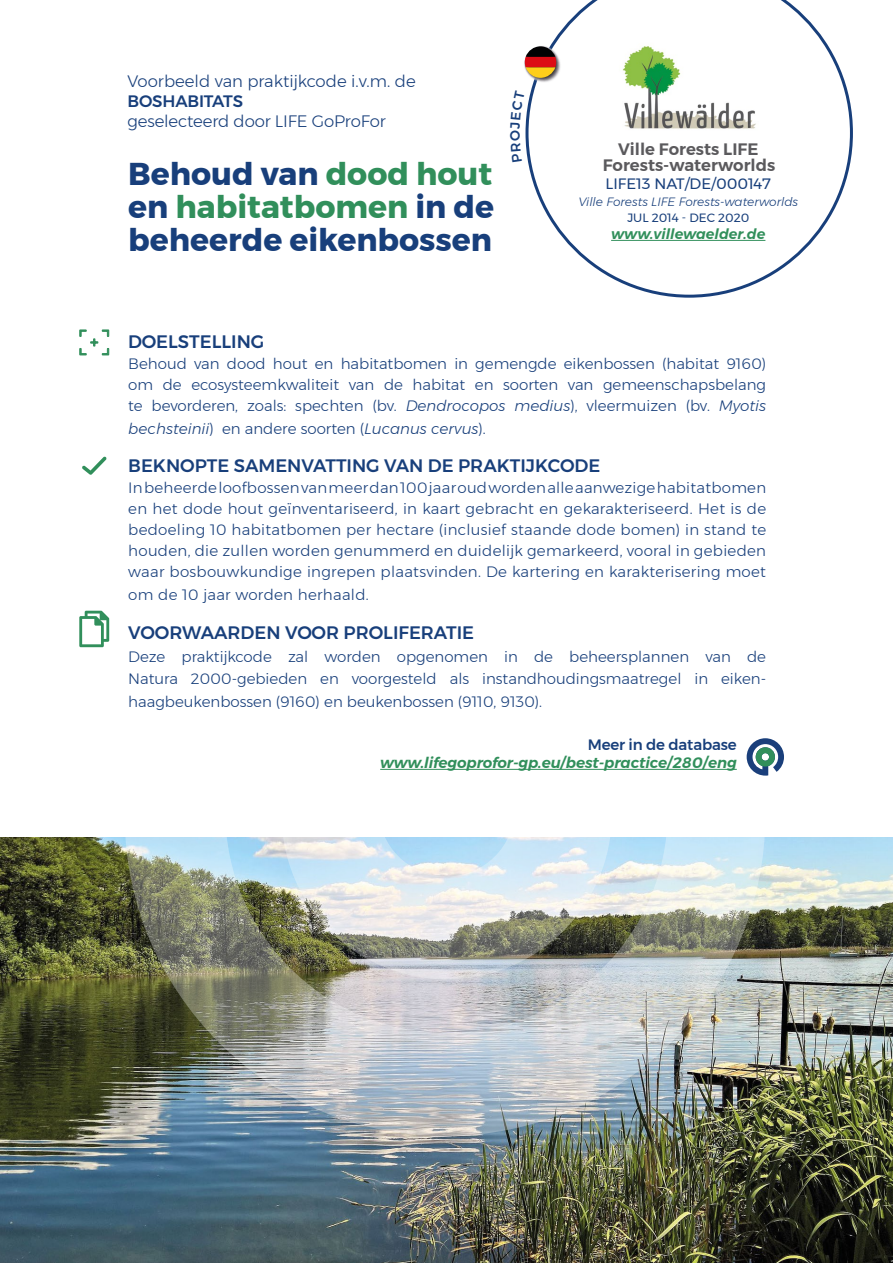
<style>
.page{position:relative;width:893px;height:1263px;background:#fff}
.page>*{position:absolute;margin:0;border:0;box-sizing:border-box;transform-origin:0 0}
.t1{font:700 31.5px/33px "Montserrat";color:#183f7b;text-align:justify}
.t2{font:500 18px "Montserrat";color:#183f7b}
.t3{font:300 16.5px "Montserrat";letter-spacing:-.01em;color:#183f7b}
.t4{font:600 16.5px/16.5px "Montserrat";color:#5b5a5d;text-align:center}
.t5{font:500 16.5px "Montserrat";letter-spacing:-.01em;color:#183f7b}
.t6{font:300 15px/21px "Montserrat";color:#183f7b;text-align:justify}
.t7{font:italic 600 15px "Montserrat";letter-spacing:-.01em;color:#318f5b}
.t8{font:italic 300 15px "Montserrat";color:#183f7b}
.t9{font:300 15px "Montserrat";letter-spacing:.02em;color:#183f7b}
.t10{font:15px "Montserrat";color:#183f7b}
.t11{font:500 15px "Montserrat";letter-spacing:-.01em;color:#183f7b}
.t12{font:italic 600 14.25px "Montserrat";color:#318f5b}
.t13{font:500 13.5px "Montserrat";color:#183f7b}
.t14{font:italic 300 12px "Montserrat";color:#183f7b}
.t15{font:12px "Montserrat";color:#183f7b}
.s1{color:#318f5b}
.s2{font-style:italic}
.s3{font-style:normal}
</style>
<div class="page">
<img style="left:0;top:838px;width:893px;height:425px">
<img style="left:125px;top:754px;width:640px;height:382px">
<hr style="left:380px;top:769px;width:357px;height:1px;background:#318f5b">
<svg style="left:525px;top:0;width:328px;height:298px"></svg>
<svg style="left:79px;top:329px;width:30px;height:27px"></svg>
<svg style="left:82px;top:457px;width:25px;height:18px"></svg>
<svg style="left:79px;top:611px;width:30px;height:36px"></svg>
<svg style="left:747px;top:738px;width:37px;height:38px"></svg>
<svg style="left:524px;top:45px;width:38px;height:38px"></svg>
<img style="left:597px;top:38px;width:191px;height:98px">
<p class="t3" style="left:128px;top:69px;width:290px">Voorbeeld van praktijkcode i.v.m. de</p>
<p class="t5" style="left:128px;top:88px;width:117px">BOSHABITATS</p>
<p class="t3" style="left:128px;top:109px;width:260px">geselecteerd door LIFE GoProFor</p>
<h1 class="t1" style="left:128px;top:158px;width:367px">Behoud van <span class="s1">dood hout </span>en <span class="s1">habitatbomen</span> in de beheerde eikenbossen</h1>
<p class="t13" style="left:505px;top:141px;width:12px;rotate:-90deg">O</p>
<p class="t4" style="left:603px;top:141px;width:174px">Ville Forests LIFE<br>Forests-waterworlds</p>
<p class="t10" style="left:606px;top:172px;width:167px">LIFE13 NAT/DE/000147</p>
<p class="t14" style="left:578px;top:192px;width:221px">Ville Forests LIFE Forests-waterworlds</p>
<p class="t15" style="left:627px;top:209px;width:123px">JUL 2014 - DEC 2020</p>
<p class="t12" style="left:611px;top:223px;width:156px">www.villewaelder.de</p>
<p class="t2" style="left:128px;top:328px;width:138px">DOELSTELLING</p>
<p class="t6" style="left:128px;top:353px;width:639px">Behoud van dood hout en habitatbomen in gemengde eikenbossen (habitat 9160) om de ecosysteemkwaliteit van de habitat en soorten van gemeenschapsbelang te bevorderen, zoals: spechten (bv. <span class="s2">Dendrocopos medius</span>), vleermuizen (bv. <span class="s2">Myotis</span></p>
<p class="t8" style="left:128px;top:417px;width:359px">bechsteinii<span class="s3">) en andere soorten (</span>Lucanus cervus<span class="s3">).</span></p>
<p class="t2" style="left:128px;top:452px;width:474px">BEKNOPTE SAMENVATTING VAN DE PRAKTIJKCODE</p>
<p class="t6" style="left:128px;top:477px;width:639px">In beheerde loofbossen van meer dan 100 jaar oud worden alle aanwezige habitatbomen en het dode hout geïnventariseerd, in kaart gebracht en gekarakteriseerd. Het is de bedoeling 10 habitatbomen per hectare (inclusief staande dode bomen) in stand te houden, die zullen worden genummerd en duidelijk gemarkeerd, vooral in gebieden waar bosbouwkundige ingrepen plaatsvinden. De kartering en karakterisering moet</p>
<p class="t9" style="left:128px;top:583px;width:242px">om de 10 jaar worden herhaald.</p>
<p class="t2" style="left:128px;top:619px;width:347px">VOORWAARDEN VOOR PROLIFERATIE</p>
<p class="t6" style="left:128px;top:645px;width:639px;line-height:22.5px">Deze praktijkcode zal worden opgenomen in de beheersplannen van de Natura 2000-gebieden en voorgesteld als instandhoudingsmaatregel in eiken&shy;haagbeukenbossen (9160) en beukenbossen (9110, 9130).</p>
<p class="t11" style="left:588px;top:733px;width:151px">Meer in de database</p>
<p class="t7" style="left:380px;top:751px;width:358px">www.lifegoprofor-gp.eu/best-practice/280/eng</p>
</div>
